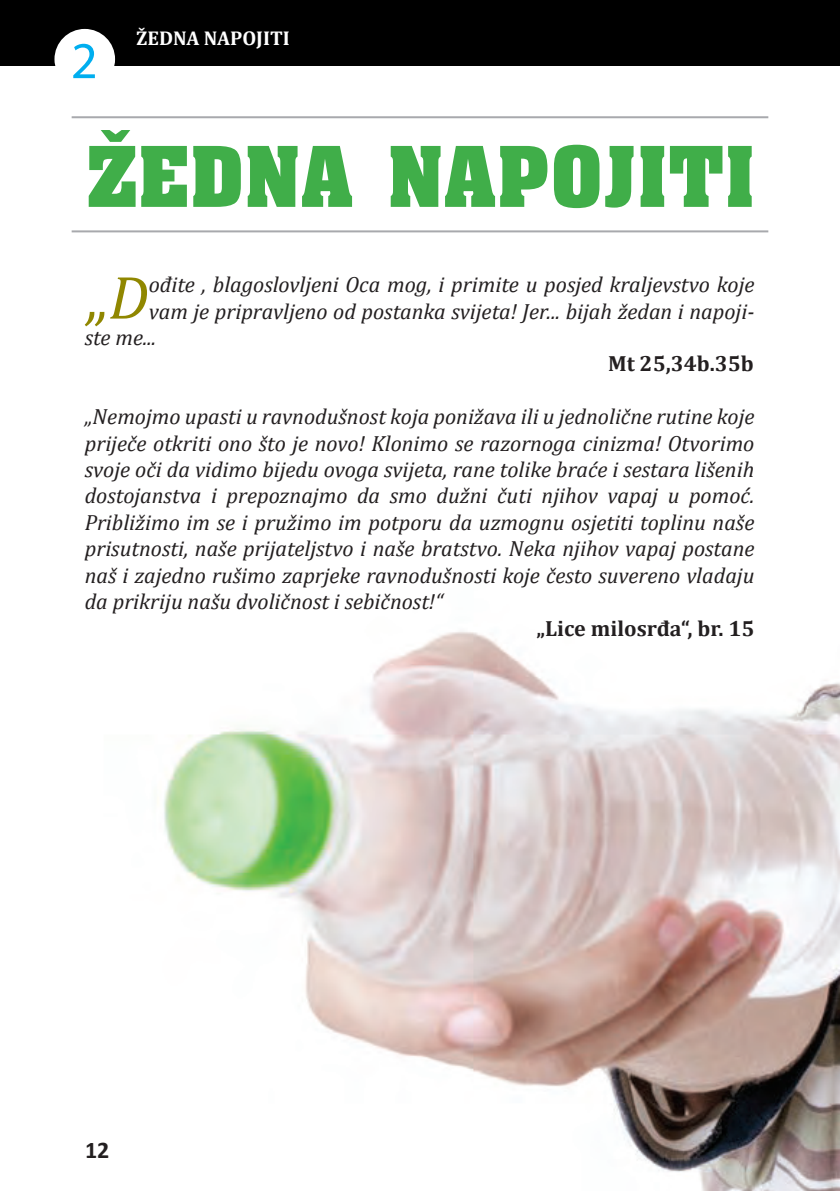
<style>
.page{position:relative;width:840px;height:1191px;background:#fff}
.page>*{position:absolute;margin:0;border:0;box-sizing:border-box;transform-origin:0 0}
.t1{font:82px "Aach";color:#40ae49}
.t2{font:italic 61.6px "Cambria";color:#908700}
.t3{font:52px "Myriad Pro";color:#00aeef}
.t4{font:700 24px "Calibri";color:#231f20}
.t5{font:italic 22px/26.4px "Cambria";color:#231f20;text-align:justify}
.t6{font:700 22px "Cambria";color:#231f20}
.t7{font:700 20px "Cambria";color:#fff}
</style>
<div class="page">
<img style="left:0;top:65px;width:839px;height:1126px">
<div style="left:0;top:0;width:839px;height:65px;background:#000"></div>
<div style="left:54px;top:29px;width:61px;height:60px;background:#fff;border-radius:50%"></div>
<hr style="left:72px;top:116px;width:695px;height:2px;background:#a8a9ad">
<hr style="left:72px;top:230px;width:695px;height:2px;background:#a8a9ad">
<svg style="left:101px;top:130px;width:29px;height:12px"></svg>
<h3 class="t3" style="left:71px;top:29px;width:28px">2</h3>
<p class="t7" style="left:136px;top:24px;width:155px">ŽEDNA NAPOJITI</p>
<h1 class="t1" style="left:86px;top:125px;width:670px">ZEDNA NAPOJITI</h1>
<h2 class="t2" style="left:87px;top:254px;width:63px">„D</h2>
<p class="t5" style="left:149px;top:270px;width:607px">ođite , blagoslovljeni Oca mog, i primite u posjed kraljevstvo koje</p>
<p class="t5" style="left:149px;top:297px;width:607px">vam je pripravljeno od postanka svijeta! Jer... bijah žedan i napoji-</p>
<p class="t5" style="left:85px;top:323px;width:73px">ste me...</p>
<p class="t6" style="left:607px;top:348px;width:147px">Mt 25,34b.35b</p>
<p class="t5" style="left:85px;top:402px;width:671px">„Nemojmo upasti u ravnodušnost koja ponižava ili u jednolične rutine koje priječe otkriti ono što je novo! Klonimo se razornoga cinizma! Otvorimo svoje oči da vidimo bijedu ovoga svijeta, rane tolike braće i sestara lišenih dostojanstva i prepoznajmo da smo dužni čuti njihov vapaj u pomoć.<br>Približimo im se i pružimo im potporu da uzmognu osjetiti toplinu naše prisutnosti, naše prijateljstvo i naše bratstvo. Neka njihov vapaj postane naš i zajedno rušimo zaprjeke ravnodušnosti koje često suvereno vladaju da prikriju našu dvoličnost i sebičnost!“</p>
<p class="t6" style="left:536px;top:612px;width:219px">„Lice milosrđa“, br. 15</p>
<p class="t4" style="left:85px;top:1133px;width:26px">12</p>
</div>
